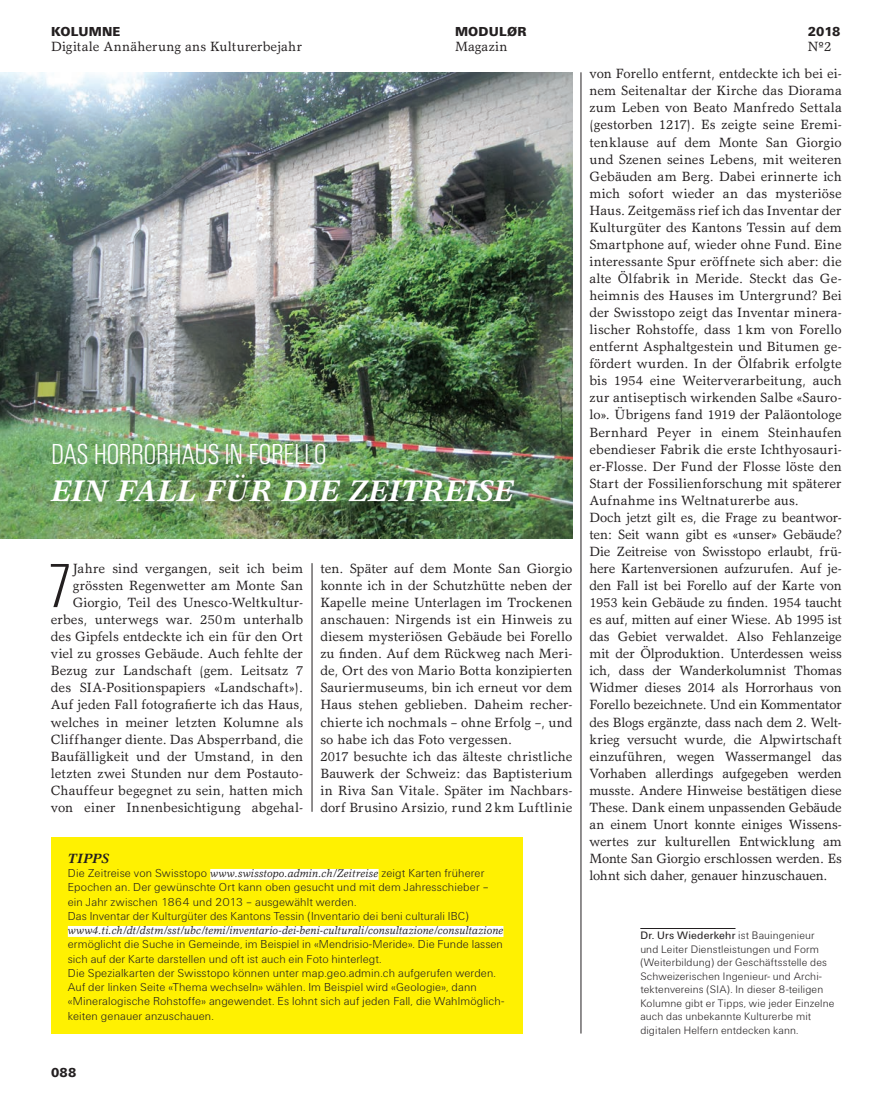
<style>
.page{position:relative;width:893px;height:1106px;background:#fff}
.page>*{position:absolute;margin:0;border:0;box-sizing:border-box;transform-origin:0 0}
.t1{font:300 condensed 64.65px "Unitus T";color:#231f20}
.t2{font:300 condensed 30px "Unitus T";letter-spacing:-.005em;color:#fff}
.t3{font:italic 700 30px "Garth Graphic";color:#fff}
.t4{font:13.5px/17.1px "Garth Graphic";color:#231f20}
.t5{font:900 13.5px "Unitus T";letter-spacing:.015em;color:#231f20}
.t6{font:13.5px "Garth Graphic";letter-spacing:.02em;color:#231f20}
.t7{font:italic 700 13.5px "Garth Graphic";letter-spacing:.01em;color:#231f20}
.t8{font:300 12px/14.2px "Unitus T";letter-spacing:.01em;color:#231f20}
.t9{font:300 11.25px/13.5px "Unitus T";letter-spacing:.015em;color:#231f20}
.t10{font:italic 11.25px "Garth Graphic";letter-spacing:.005em;color:#231f20}
.s1{font-family:"Garth Graphic";font-weight:400;font-style:italic;font-size:11.25px}
.s2{font-family:"Unitus T"}
.s3{font-weight:400}
</style>
<div class="page">
<img style="left:0;top:72px;width:572px;height:467px">
<hr style="left:312px;top:563px;width:1px;height:248px;background:#231f20">
<hr style="left:581px;top:72px;width:1px;height:961px;background:#231f20">
<div style="left:51px;top:837px;width:471px;height:196px;background:#fff101"></div>
<div style="left:210px;top:869px;width:169px;height:11px;background:#fff"></div>
<div style="left:68px;top:926px;width:435px;height:11px;background:#fff"></div>
<hr style="left:640px;top:928px;width:95px;height:1px;background:#231f20">
<p class="t5" style="left:51px;top:24px;width:71px">KOLUMNE</p>
<p class="t4" style="left:51px;top:38px;width:253px">Digitale Annäherung ans Kulturerbejahr</p>
<p class="t5" style="left:455px;top:24px;width:73px">MODULØR</p>
<p class="t6" style="left:455px;top:38px;width:54px">Magazin</p>
<h2 class="t2" style="left:51px;top:436px;width:277px">DAS HORRORHAUS IN FORELLO</h2>
<h2 class="t3" style="left:51px;top:473px;width:464px">EIN FALL FÜR DIE ZEITREISE</h2>
<p class="t4" style="left:320px;top:559px;width:254px">ten. Später auf dem Monte San Giorgio konnte ich in der Schutzhütte neben der Kapelle meine Unterlagen im Trockenen anschauen: Nirgends ist ein Hinweis zu diesem mysteriösen Gebäude bei Forello zu finden. Auf dem Rückweg nach Meri&shy;de, Ort des von Mario Botta konzipierten Sauriermuseums, bin ich erneut vor dem Haus stehen geblieben. Daheim recher&shy;chierte ich nochmals – ohne Erfolg –, und so habe ich das Foto vergessen.<br>2017 besuchte ich das älteste christliche Bauwerk der Schweiz: das Baptisterium in Riva San Vitale. Später im Nachbars&shy;dorf Brusino Arsizio, rund 2km Luftlinie</p>
<p class="t4" style="left:51px;top:559px;width:254px;text-align:right">Jahre sind vergangen, seit ich beim grössten Regenwetter am Monte San Giorgio, Teil des Unesco-Weltkultur&shy;erbes, unterwegs war. 250m unterhalb des Gipfels entdeckte ich ein für den Ort viel zu grosses Gebäude. Auch fehlte der Bezug zur Landschaft (gem. Leitsatz 7 des SIA-Positionspapiers «Landschaft»).<br>Auf jeden Fall fotografierte ich das Haus, welches in meiner letzten Kolumne als Cliffhanger diente. Das Absperrband, die Baufälligkeit und der Umstand, in den letzten zwei Stunden nur dem Postauto-Chauffeur begegnet zu sein, hatten mich von einer Innenbesichtigung abgehal-</p>
<p class="t7" style="left:68px;top:850px;width:43px">TIPPS</p>
<p class="t8" style="left:68px;top:865px;width:422px">Die Zeitreise von Swisstopo <span class="s1">www.swisstopo.admin.ch/Zeitreise</span> zeigt Karten früherer Epochen an. Der gewünschte Ort kann oben gesucht und mit dem Jahresschieber – ein Jahr zwischen 1864 und 2013 – ausgewählt werden.<br>Das Inventar der Kulturgüter des Kantons Tessin (Inventario dei beni culturali IBC)</p>
<p class="t10" style="left:68px;top:923px;width:437px">www4.ti.ch/dt/dstm/sst/ubc/temi/inventario-dei-beni-culturali/consultazione/consultazione</p>
<p class="t8" style="left:68px;top:937px;width:438px">ermöglicht die Suche in Gemeinde, im Beispiel in «Mendrisio-Meride». Die Funde lassen sich auf der Karte darstellen und oft ist auch ein Foto hinterlegt.<br>Die Spezialkarten der Swisstopo können unter map.geo.admin.ch aufgerufen werden.<br>Auf der linken Seite «Thema wechseln» wählen. Im Beispiel wird «Geologie», dann «Mineralogische Rohstoffe» angewendet. Es lohnt sich auf jeden Fall, die Wahlmöglich&shy;keiten genauer anzuschauen.</p>
<h1 class="t1" style="left:47px;top:548px;width:27px">7</h1>
<p class="t5" style="left:51px;top:1064px;width:27px">088</p>
<p class="t5" style="left:808px;top:24px;width:34px">2018</p>
<p class="t4" style="left:808px;top:38px;width:25px">N<span class="s2">º</span>2</p>
<p class="t4" style="left:589px;top:65px;width:254px">von Forello entfernt, entdeckte ich bei ei&shy;nem Seitenaltar der Kirche das Diorama zum Leben von Beato Manfredo Settala (gestorben 1217). Es zeigte seine Eremi&shy;tenklause auf dem Monte San Giorgio und Szenen seines Lebens, mit weiteren Gebäuden am Berg. Dabei erinnerte ich mich sofort wieder an das mysteriöse Haus. Zeitgemäss rief ich das Inventar der Kulturgüter des Kantons Tessin auf dem Smartphone auf, wieder ohne Fund. Eine interessante Spur eröffnete sich aber: die alte Ölfabrik in Meride. Steckt das Ge&shy;heimnis des Hauses im Untergrund? Bei der Swisstopo zeigt das Inventar minera&shy;lischer Rohstoffe, dass 1km von Forello entfernt Asphaltgestein und Bitumen ge&shy;fördert wurden. In der Ölfabrik erfolgte bis 1954 eine Weiterverarbeitung, auch zur antiseptisch wirkenden Salbe «Sauro&shy;lo». Übrigens fand 1919 der Paläontologe Bernhard Peyer in einem Steinhaufen ebendieser Fabrik die erste Ichthyosauri&shy;er-Flosse. Der Fund der Flosse löste den Start der Fossilienforschung mit späterer Aufnahme ins Weltnaturerbe aus.<br>Doch jetzt gilt es, die Frage zu beantwor&shy;ten: Seit wann gibt es «unser» Gebäude?<br>Die Zeitreise von Swisstopo erlaubt, frü&shy;here Kartenversionen aufzurufen. Auf je&shy;den Fall ist bei Forello auf der Karte von 1953 kein Gebäude zu finden. 1954 taucht es auf, mitten auf einer Wiese. Ab 1995 ist das Gebiet verwaldet. Also Fehlanzeige mit der Ölproduktion. Unterdessen weiss ich, dass der Wanderkolumnist Thomas Widmer dieses 2014 als Horrorhaus von Forello bezeichnete. Und ein Kommentator des Blogs ergänzte, dass nach dem 2. Welt&shy;krieg versucht wurde, die Alpwirtschaft einzuführen, wegen Wassermangel das Vorhaben allerdings aufgegeben werden musste. Andere Hinweise bestätigen diese These. Dank einem unpassenden Gebäude an einem Unort konnte einiges Wissens&shy;wertes zur kulturellen Entwicklung am Monte San Giorgio erschlossen werden. Es lohnt sich daher, genauer hinzuschauen.</p>
<p class="t9" style="left:640px;top:928px;width:196px"><span class="s3">Dr. Urs Wiederkehr</span> ist Bauingenieur und Leiter Dienstleistungen und Form (Weiterbildung) der Geschäftsstelle des Schweizerischen Ingenieur- und Archi&shy;tektenvereins (SIA). In dieser 8-teiligen Kolumne gibt er Tipps, wie jeder Einzelne auch das unbekannte Kulturerbe mit digitalen Helfern entdecken kann.</p>
</div>
